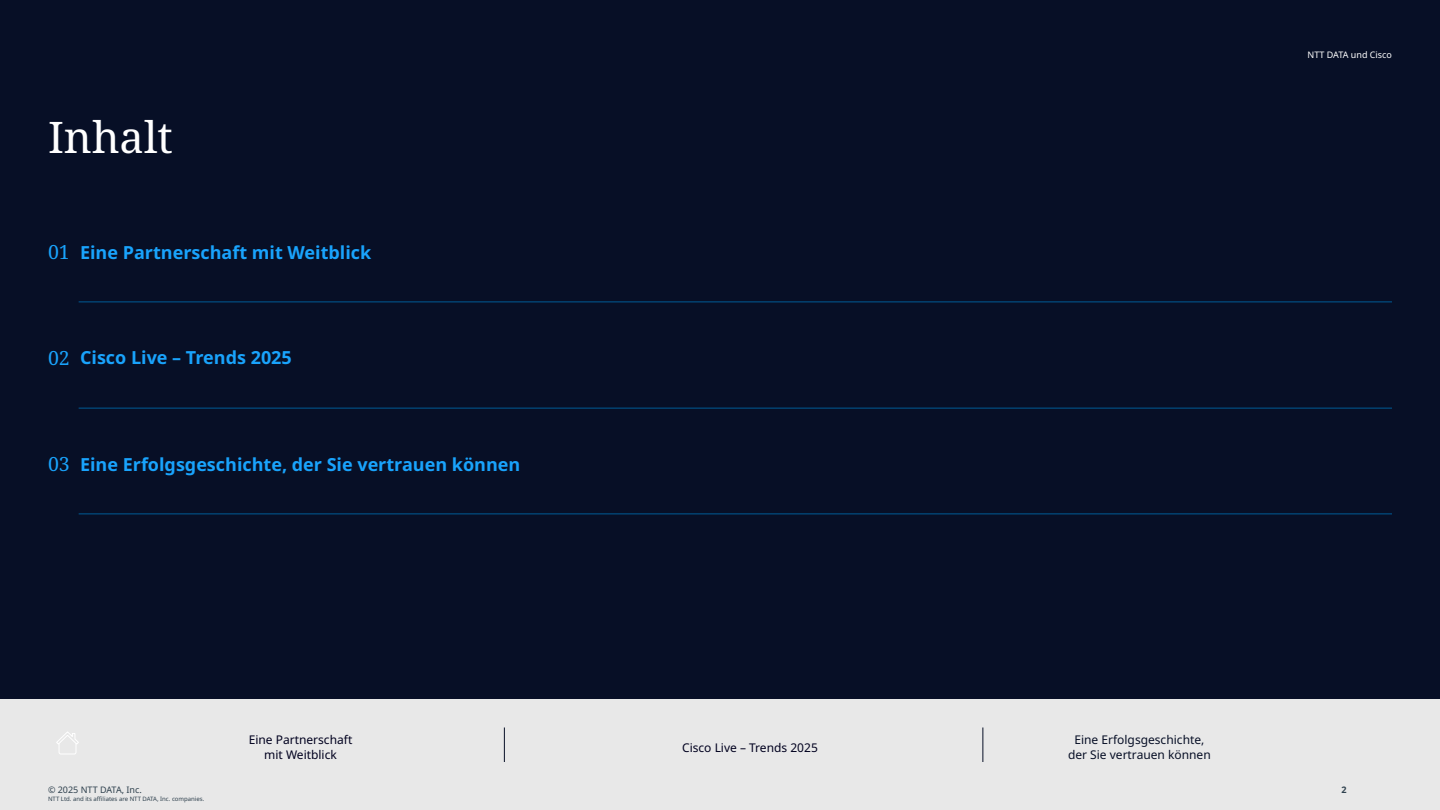
<style>
.page{position:relative;width:1440px;height:810px;background:#070f26}
.page>*{position:absolute;margin:0;border:0;box-sizing:border-box;transform-origin:0 0}
.t1{font:43.5px "Noto Serif";color:#fff}
.t2{font:700 18px "Noto Sans";color:#19a3fc}
.t3{font:12px/15px "Noto Sans";color:#00001e;text-align:center}
.t4{font:12px/15px "Noto Sans";color:#070f26;text-align:center}
.t5{font:9px "Noto Sans";color:#2e404d}
.t6{font:9px "Noto Sans";color:#fff}
.t7{font:700 9px "Noto Sans";color:#2e404d}
.t8{font:6px "Noto Sans";color:#2e404d}
.s1{font-family:"Noto Serif";font-weight:400;font-size:19.5px}
</style>
<div class="page">
<hr style="left:79px;top:302px;width:1313px;height:1px;background:#005b96">
<hr style="left:79px;top:408px;width:1313px;height:1px;background:#005b96">
<hr style="left:79px;top:514px;width:1313px;height:1px;background:#005b96">
<div style="left:0;top:699px;width:1440px;height:111px;background:#e8e8e8"></div>
<svg style="left:56px;top:732px;width:23px;height:22px"></svg>
<hr style="left:504px;top:728px;width:1px;height:34px;background:#070f26">
<hr style="left:982px;top:728px;width:1px;height:34px;background:#070f26">
<h1 class="t1" style="left:48px;top:107px;width:126px">Inhalt</h1>
<p class="t2" style="left:48px;top:243px;width:325px"><span class="s1">01</span> Eine Partnerschaft mit Weitblick</p>
<p class="t2" style="left:48px;top:347px;width:245px"><span class="s1">02</span> Cisco Live – Trends 2025</p>
<p class="t2" style="left:48px;top:454px;width:474px"><span class="s1">03</span> Eine Erfolgsgeschichte, der Sie vertrauen können</p>
<p class="t6" style="left:1308px;top:49px;width:86px">NTT DATA und Cisco</p>
<p class="t3" style="left:249px;top:732px;width:105px">Eine Partnerschaft mit Weitblick</p>
<p class="t3" style="left:682px;top:740px;width:137px">Cisco Live – Trends 2025</p>
<p class="t4" style="left:1068px;top:732px;width:144px">Eine Erfolgsgeschichte, der Sie vertrauen können</p>
<p class="t5" style="left:48px;top:785px;width:95px">© 2025 NTT DATA, Inc.</p>
<p class="t7" style="left:1342px;top:785px;width:7px">2</p>
<p class="t8" style="left:48px;top:795px;width:158px">NTT Ltd. and its affiliates are NTT DATA, Inc. companies.</p>
</div>
